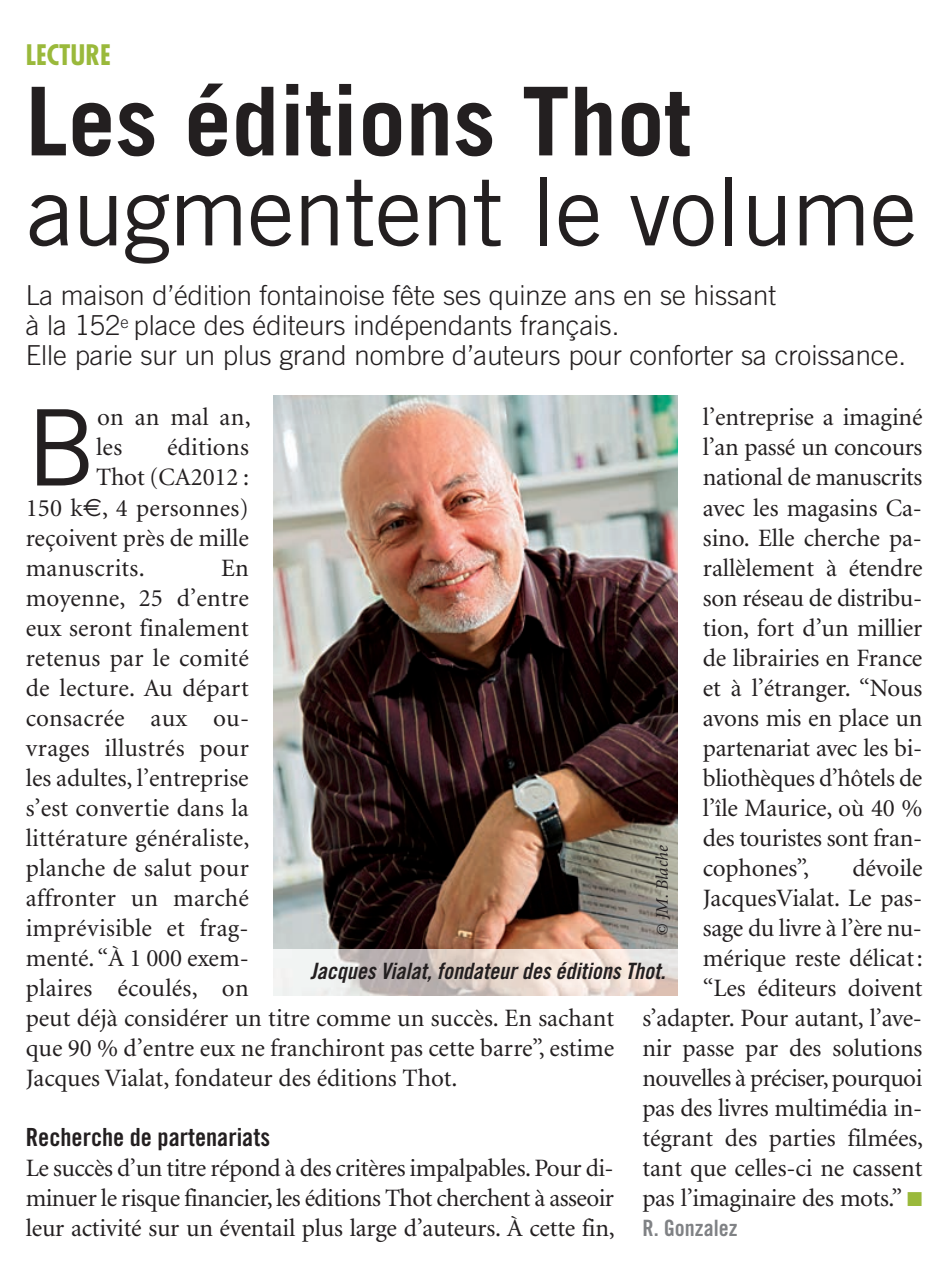
<style>
.page{position:relative;width:945px;height:1268px;background:#fff}
.page>*{position:absolute;margin:0;border:0;box-sizing:border-box;transform-origin:0 0}
.t1{font:105.5px "Trade Gothic LT";color:#231f20}
.t2{font:95px "Trade Gothic LT";letter-spacing:-.015em;color:#231f20}
.t3{font:700 95px "Trade Gothic LT";color:#231f20}
.t4{font:300 27.5px/30px "Trade Gothic LT";color:#231f20}
.t5{font:700 condensed 27.5px "Futura LT";color:#9ab93b}
.t6{font:25px/30px "Minion";color:#231f20;text-align:justify}
.t7{font:25px "Trade Gothic LT Bold Cond Twenty";color:#231f20}
.t8{font:22.5px "Trade Gothic LT Bold Cond Twenty Obl";color:#231f20}
.t9{font:22.5px "Trade Gothic LT Bold Cond Twenty";color:#808285}
.t10{font:italic 17.5px "Minion";color:#231f20}
.s1{font-family:"Euro Sans"}
.s2{color:#9ab93b}
</style>
<div class="page">
<img style="left:274px;top:395px;width:404px;height:554px">
<img style="left:274px;top:949px;width:404px;height:46px">
<p class="t5" style="left:26px;top:45px;width:87px">LECTURE</p>
<h2 class="t3" style="left:26px;top:67px;width:666px">Les éditions Thot</h2>
<h2 class="t2" style="left:26px;top:177px;width:893px">augmentent le volume</h2>
<p class="t4" style="left:26px;top:283px;width:882px">La maison d’édition fontainoise fête ses quinze ans en se hissant<br>à la 152<sup>e</sup> place des éditeurs indépendants français.<br>Elle parie sur un plus grand nombre d’auteurs pour conforter sa croissance.</p>
<p class="t6" style="left:703px;top:404px;width:221px">l’entreprise a imaginé l’an passé un concours national de manuscrits avec les magasins Ca&shy;sino. Elle cherche pa&shy;rallèlement à étendre son réseau de distribu&shy;tion, fort d’un millier de librairies en France et à l’étranger. “Nous avons mis en place un partenariat avec les bi&shy;bliothèques d’hôtels de l’île Maurice, où 40 % des touristes sont fran&shy;cophones”,</p>
<h1 class="t1" style="left:26px;top:409px;width:72px">B</h1>
<p class="t6" style="left:96px;top:404px;width:156px">on an mal an, les</p>
<p class="t6" style="left:167px;top:434px;width:83px">éditions</p>
<p class="t6" style="left:96px;top:464px;width:154px">Thot (CA2012 :</p>
<p class="t6" style="left:26px;top:494px;width:225px">150 k<span class="s1">€</span>, 4 personnes)</p>
<p class="t6" style="left:26px;top:524px;width:225px">reçoivent près de mille</p>
<p class="t6" style="left:26px;top:554px;width:120px">manuscrits.</p>
<p class="t6" style="left:26px;top:554px;width:590px;text-align:left;text-indent:195px">En<br>moyenne, 25 d’entre<br>eux seront finalement<br>retenus par le comité<br>de lecture. Au départ<br>consacrée aux ou-<br>vrages illustrés pour<br>les adultes, l’entreprise<br>s’est convertie dans la<br>littérature généraliste,<br>planche de salut pour<br>affronter un marché<br>imprévisible et frag-<br>menté. “À 1 000 exem-<br>plaires écoulés, on<br>peut déjà considérer un titre comme un succès. En sachant que 90 % d’entre eux ne franchiront pas cette barre”, estime<br>Jacques Vialat, fondateur des éditions Thot.</p>
<p class="t7" style="left:26px;top:1122px;width:246px">Recherche de partenariats</p>
<p class="t6" style="left:26px;top:1154px;width:590px">Le succès d’un titre répond à des critères impalpables. Pour di&shy;minuer le risque financier, les éditions Thot cherchent à asseoir leur activité sur un éventail plus large d’auteurs. À cette fin,</p>
<p class="t10" style="left:655px;top:935px;width:92px;rotate:-90deg">© JM. Blache</p>
<p class="t6" style="left:642px;top:854px;width:282px;text-align:right">dévoile<br>JacquesVialat. Le pas-<br>sage du livre à l’ère nu&shy;mérique reste délicat:<br>“Les éditeurs doivent s’adapter. Pour autant, l’ave&shy;nir passe par des solutions nouvelles à préciser, pourquoi pas des livres multimédia in&shy;tégrant des parties filmées, tant que celles-ci ne cassent pas l’imaginaire des mots.” <span class="s2">■</span></p>
<p class="t9" style="left:642px;top:1214px;width:96px">R. Gonzalez</p>
<p class="t8" style="left:310px;top:962px;width:356px">Jacques Vialat, fondateur des éditions Thot.</p>
</div>
